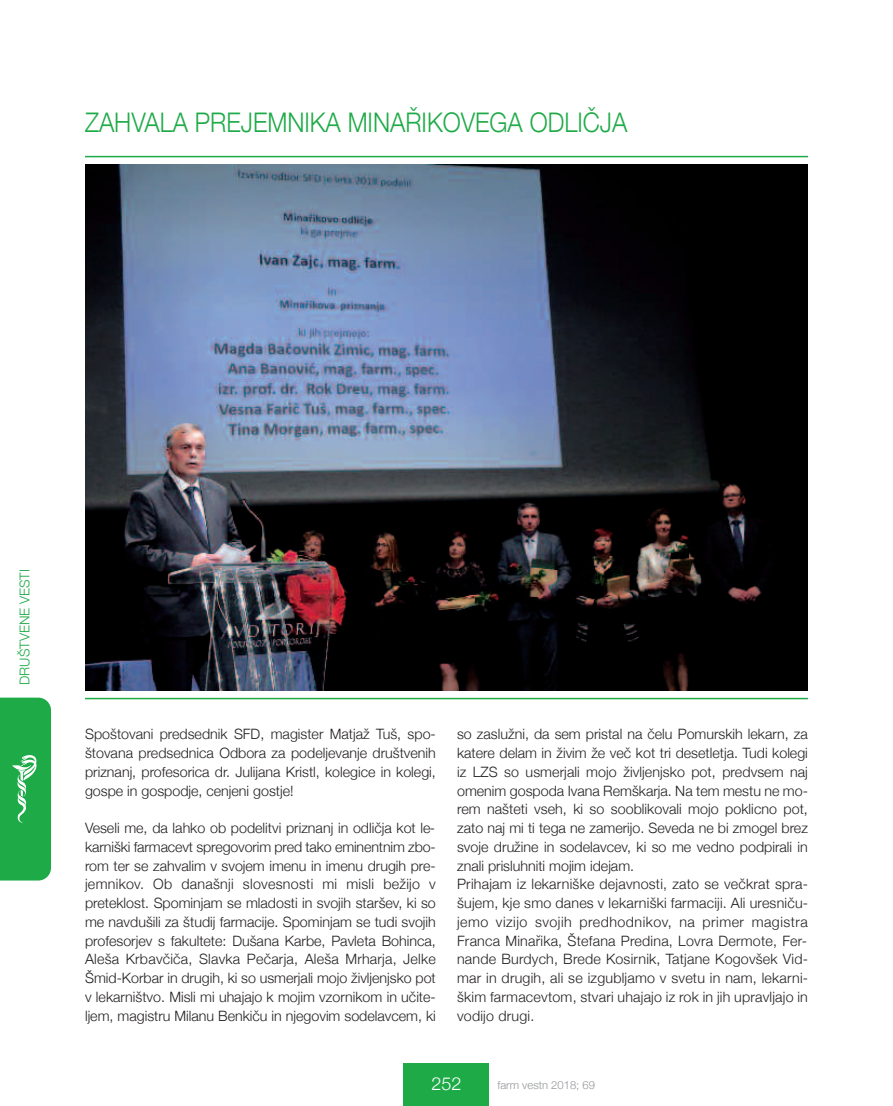
<style>
.page{position:relative;width:893px;height:1106px;background:#fff}
.page>*{position:absolute;margin:0;border:0;box-sizing:border-box;transform-origin:0 0}
.t1{font:300 27px "Helvetica Neue";color:#1faa48;scale:.9 1}
.t2{font:300 18px "Helvetica Neue";color:#fff}
.t3{font:300 14.25px/18.8px "Helvetica Neue";letter-spacing:.005em;color:#231f20;text-align:justify}
.t4{font:300 13.5px "Helvetica Neue";color:#1faa48}
.t5{font:300 11.25px "Helvetica Neue";color:#939598}
</style>
<div class="page">
<div style="left:404px;top:1063px;width:85px;height:43px;background:#1faa48"></div>
<svg style="left:0;top:697px;width:51px;height:183px;background:#2bae51"></svg>
<hr style="left:85px;top:156px;width:723px;height:1px;background:#1faa48">
<hr style="left:85px;top:698px;width:723px;height:1px;background:#1faa48">
<img style="left:85px;top:165px;width:723px;height:525px">
<h1 class="t1" style="left:85px;top:106px;width:604px">ZAHVALA PREJEMNIKA MINAřIKOVEGA ODLIČJA</h1>
<p class="t4" style="left:16px;top:685px;width:117px;rotate:-90deg">DRUŠTVENE VESTI</p>
<p class="t3" style="left:85px;top:724px;width:352px">Spoštovani predsednik SFD, magister Matjaž Tuš, spo&shy;štovana predsednica Odbora za podeljevanje društvenih priznanj, profesorica dr. Julijana Kristl, kolegice in kolegi, gospe in gospodje, cenjeni gostje!</p>
<p class="t3" style="left:85px;top:818px;width:352px">Veseli me, da lahko ob podelitvi priznanj in odličja kot le&shy;karniški farmacevt spregovorim pred tako eminentnim zbo&shy;rom ter se zahvalim v svojem imenu in imenu drugih pre&shy;jemnikov. Ob današnji slovesnosti mi misli bežijo v preteklost. Spominjam se mladosti in svojih staršev, ki so me navdušili za študij farmacije. Spominjam se tudi svojih profesorjev s fakultete: Dušana Karbe, Pavleta Bohinca, Aleša Krbavčiča, Slavka Pečarja, Aleša Mrharja, Jelke Šmid-Korbar in drugih, ki so usmerjali mojo življenjsko pot v lekarništvo. Misli mi uhajajo k mojim vzornikom in učite&shy;ljem, magistru Milanu Benkiču in njegovim sodelavcem, ki</p>
<p class="t3" style="left:457px;top:724px;width:353px;text-align:left">so zaslužni, da sem pristal na čelu Pomurskih lekarn, za katere delam in živim že več kot tri desetletja. Tudi kolegi iz LZS so usmerjali mojo življenjsko pot, predvsem naj omenim gospoda Ivana Remškarja. Na tem mestu ne mo&shy;rem našteti vseh, ki so sooblikovali mojo poklicno pot, zato naj mi ti tega ne zamerijo. Seveda ne bi zmogel brez svoje družine in sodelavcev, ki so me vedno podpirali in znali prisluhniti mojim idejam.<br>Prihajam iz lekarniške dejavnosti, zato se večkrat spra&shy;šujem, kje smo danes v lekarniški farmaciji. Ali uresniču&shy;jemo vizijo svojih predhodnikov, na primer magistra Franca Minařika, Štefana Predina, Lovra Dermote, Fer&shy;nande Burdych, Brede Kosirnik, Tatjane Kogovšek Vid&shy;mar in drugih, ali se izgubljamo v svetu in nam, lekarni&shy;škim farmacevtom, stvari uhajajo iz rok in jih upravljajo in vodijo drugi.</p>
<p class="t2" style="left:431px;top:1072px;width:32px">252</p>
<p class="t5" style="left:497px;top:1078px;width:99px">farm vestn 2018; 69</p>
</div>
